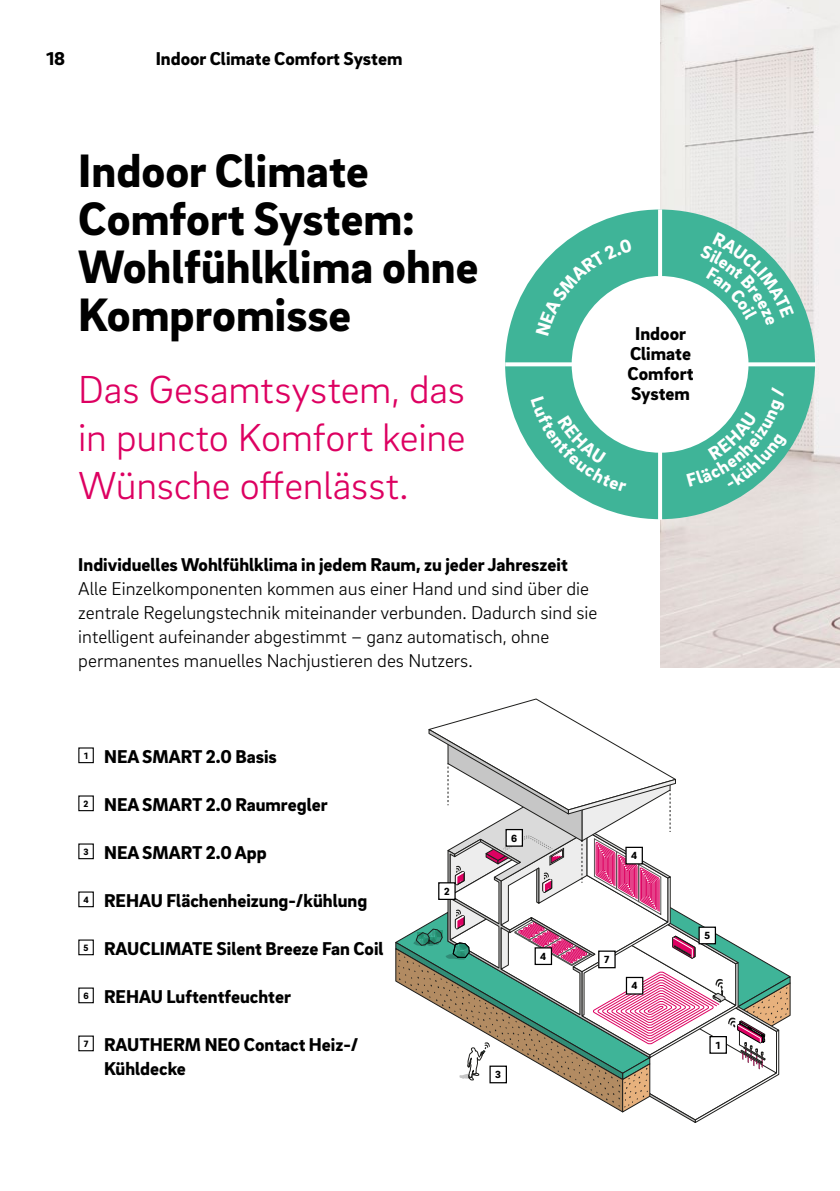
<style>
.page{position:relative;width:840px;height:1191px;background:#fff}
.page>*{position:absolute;margin:0;border:0;box-sizing:border-box;transform-origin:0 0}
.t1{font:900 48px/48px "Brix Sans";color:#000}
.t2{font:300 40px/48px "Brix Sans";letter-spacing:-.005em;color:#dd0061;text-align:justify}
.t3{font:900 19px/20px "Brix Sans";color:#000;text-align:center}
.t4{font:300 19px/24px "Brix Sans";color:#000}
.t5{font:900 10.6px "Brix Sans";color:#000}
.t6{font:900 9.4px "Brix Sans";color:#000}
</style>
<div class="page">
<img style="left:660px;top:0;width:179px;height:667px">
<svg style="left:395px;top:698px;width:395px;height:425px"></svg>
<div style="left:505px;top:209px;width:309px;height:310px;background:#3fb498;border-radius:50%"></div>
<div style="left:571px;top:276px;width:177px;height:177px;background:#fff;border-radius:50%"></div>
<hr style="left:505px;top:362px;width:310px;height:4px;background:#fff">
<svg style="left:657px;top:209px;width:4px;height:311px"></svg>
<div style="left:709px;top:1036px;width:17px;height:17px;background:#fff"></div>
<div style="left:438px;top:883px;width:17px;height:16px;background:#fff"></div>
<div style="left:438px;top:882px;width:17px;height:18px;border:1px solid #000"></div>
<div style="left:490px;top:1066px;width:16px;height:16px;background:#fff"></div>
<div style="left:489px;top:1065px;width:17px;height:18px;border:1px solid #000"></div>
<div style="left:626px;top:977px;width:16px;height:17px;background:#fff"></div>
<div style="left:625px;top:976px;width:18px;height:18px;border:1px solid #000"></div>
<div style="left:625px;top:847px;width:17px;height:17px;background:#fff"></div>
<div style="left:625px;top:846px;width:17px;height:18px;border:1px solid #000"></div>
<div style="left:535px;top:948px;width:16px;height:16px;background:#fff"></div>
<div style="left:534px;top:947px;width:17px;height:18px;border:1px solid #000"></div>
<div style="left:598px;top:951px;width:16px;height:16px;background:#fff"></div>
<div style="left:597px;top:950px;width:18px;height:18px;border:1px solid #000"></div>
<div style="left:698px;top:927px;width:17px;height:16px;background:#fff"></div>
<div style="left:698px;top:926px;width:17px;height:18px;border:1px solid #000"></div>
<div style="left:506px;top:829px;width:16px;height:17px;background:#fff"></div>
<div style="left:78px;top:747px;width:16px;height:16px;border:1px solid #000"></div>
<div style="left:78px;top:795px;width:16px;height:16px;border:1px solid #000"></div>
<div style="left:78px;top:843px;width:16px;height:16px;border:1px solid #000"></div>
<div style="left:78px;top:891px;width:16px;height:16px;border:1px solid #000"></div>
<div style="left:78px;top:939px;width:16px;height:16px;border:1px solid #000"></div>
<div style="left:78px;top:987px;width:16px;height:16px;border:1px solid #000"></div>
<div style="left:78px;top:1035px;width:16px;height:16px;border:1px solid #000"></div>
<svg style="left:535px;top:238px;width:97px;height:98px"></svg>
<svg style="left:699px;top:232px;width:94px;height:93px"></svg>
<svg style="left:686px;top:387px;width:101px;height:100px"></svg>
<svg style="left:530px;top:396px;width:96px;height:96px"></svg>
<p class="t3" style="left:46px;top:48px;width:20px">18</p>
<p class="t3" style="left:156px;top:48px;width:248px">Indoor Climate Comfort System</p>
<h1 class="t1" style="left:78px;top:144px;width:401px">Indoor Climate<br>Comfort System:<br>Wohlfühlklima ohne<br>Kompromisse</h1>
<h2 class="t2" style="left:78px;top:364px;width:389px">Das Gesamtsystem, das in puncto Komfort keine Wünsche offenlässt.</h2>
<p class="t3" style="left:78px;top:554px;width:490px">Individuelles Wohlfühlklima in jedem Raum, zu jeder Jahreszeit</p>
<p class="t4" style="left:78px;top:576px;width:520px">Alle Einzelkomponenten kommen aus einer Hand und sind über die zentrale Regelungstechnik miteinander verbunden. Dadurch sind sie intelligent aufeinander abgestimmt – ganz automatisch, ohne permanentes manuelles Nachjustieren des Nutzers.</p>
<p class="t3" style="left:627px;top:323px;width:67px">Indoor<br>Climate<br>Comfort<br>System</p>
<p class="t6" style="left:84px;top:749px;width:5px">1</p>
<p class="t6" style="left:84px;top:797px;width:6px">2</p>
<p class="t6" style="left:83px;top:845px;width:7px">3</p>
<p class="t6" style="left:83px;top:893px;width:7px">4</p>
<p class="t6" style="left:83px;top:941px;width:6px">5</p>
<p class="t6" style="left:83px;top:989px;width:7px">6</p>
<p class="t6" style="left:84px;top:1037px;width:6px">7</p>
<p class="t3" style="left:104px;top:746px;width:174px">NEA SMART 2.0 Basis</p>
<p class="t3" style="left:104px;top:794px;width:225px">NEA SMART 2.0 Raumregler</p>
<p class="t3" style="left:104px;top:842px;width:164px">NEA SMART 2.0 App</p>
<p class="t3" style="left:104px;top:890px;width:264px">REHAU Flächenheizung-/kühlung</p>
<p class="t3" style="left:104px;top:938px;width:281px">RAUCLIMATE Silent Breeze Fan Coil</p>
<p class="t3" style="left:104px;top:986px;width:188px">REHAU Luftentfeuchter</p>
<p class="t3" style="left:104px;top:1032px;width:256px;line-height:24px;text-align:left">RAUTHERM NEO Contact Heiz-/<br>Kühldecke</p>
<p class="t5" style="left:444px;top:884px;width:7px">2</p>
<p class="t5" style="left:511px;top:831px;width:8px">6</p>
<p class="t5" style="left:630px;top:848px;width:8px">4</p>
<p class="t5" style="left:495px;top:1067px;width:7px">3</p>
<p class="t5" style="left:540px;top:949px;width:8px">4</p>
<p class="t5" style="left:604px;top:952px;width:7px">7</p>
<p class="t5" style="left:631px;top:979px;width:8px">4</p>
<p class="t5" style="left:704px;top:928px;width:7px">5</p>
<p class="t5" style="left:715px;top:1038px;width:6px">1</p>
</div>
